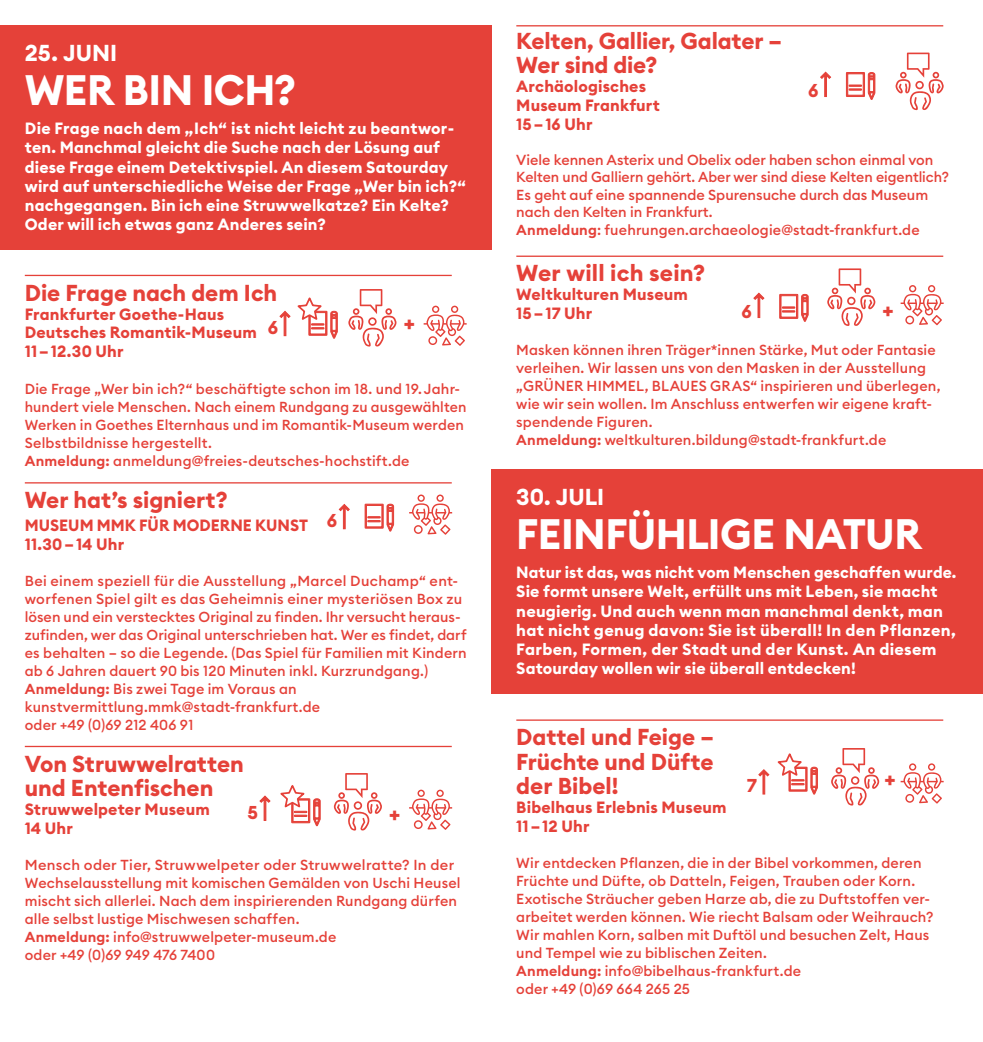
<style>
.page{position:relative;width:983px;height:1042px;background:#fff}
.page>*{position:absolute;margin:0;border:0;box-sizing:border-box;transform-origin:0 0}
.t1{font:700 42px "Euclid Circular B";letter-spacing:-.015em;color:#fff}
.t2{font:700 22.75px/24.5px "Euclid Circular B";color:#e54139}
.t3{font:700 22.75px "Euclid Circular B";letter-spacing:.005em;color:#fff}
.t4{font:700 18.38px "Euclid Circular B";color:#e54139}
.t5{font:700 16.1px/19.2px "Euclid Circular B";letter-spacing:.01em;color:#fff}
.t6{font:700 16.1px/18.9px "Euclid Circular B";letter-spacing:.01em;color:#e54139}
.t7{font:500 14.35px/18px "Euclid Circular B";letter-spacing:.01em;color:#e54139}
.s1{font-weight:600}
</style>
<div class="page">
<hr style="left:516px;top:25px;width:427px;height:1px;background:#e54139">
<svg style="left:820px;top:72px;width:11px;height:25px"></svg>
<svg style="left:845px;top:72px;width:30px;height:28px"></svg>
<svg style="left:895px;top:53px;width:48px;height:58px"></svg>
<hr style="left:516px;top:256px;width:427px;height:1px;background:#e54139">
<svg style="left:753px;top:293px;width:11px;height:25px"></svg>
<svg style="left:779px;top:294px;width:29px;height:28px"></svg>
<svg style="left:827px;top:268px;width:48px;height:58px"></svg>
<svg style="left:900px;top:285px;width:43px;height:40px"></svg>
<hr style="left:25px;top:275px;width:426px;height:1px;background:#e54139">
<svg style="left:279px;top:297px;width:58px;height:42px"></svg>
<svg style="left:348px;top:289px;width:48px;height:58px"></svg>
<svg style="left:423px;top:306px;width:43px;height:40px"></svg>
<hr style="left:25px;top:482px;width:426px;height:1px;background:#e54139">
<svg style="left:338px;top:504px;width:12px;height:25px"></svg>
<svg style="left:364px;top:504px;width:30px;height:27px"></svg>
<svg style="left:409px;top:494px;width:43px;height:41px"></svg>
<hr style="left:25px;top:746px;width:426px;height:1px;background:#e54139">
<svg style="left:259px;top:795px;width:11px;height:26px"></svg>
<svg style="left:280px;top:785px;width:40px;height:41px"></svg>
<svg style="left:333px;top:773px;width:49px;height:58px"></svg>
<svg style="left:409px;top:789px;width:43px;height:41px"></svg>
<div style="left:491px;top:469px;width:491px;height:225px;background:#e54139"></div>
<div style="left:0;top:25px;width:491px;height:225px;background:#e54139"></div>
<hr style="left:516px;top:719px;width:427px;height:2px;background:#e54139">
<svg style="left:758px;top:753px;width:59px;height:41px"></svg>
<svg style="left:831px;top:748px;width:48px;height:58px"></svg>
<svg style="left:900px;top:763px;width:43px;height:40px"></svg>
<h2 class="t3" style="left:25px;top:38px;width:94px">25. JUNI</h2>
<h1 class="t1" style="left:25px;top:63px;width:272px">WER BIN ICH?</h1>
<p class="t5" style="left:25px;top:119px;width:442px">Die Frage nach dem „Ich“ ist nicht leicht zu beantwor&shy;ten. Manchmal gleicht die Suche nach der Lösung auf diese Frage einem Detektivspiel. An diesem Satourday wird auf unterschiedliche Weise der Frage „Wer bin ich?“ nachgegangen. Bin ich eine Struwwelkatze? Ein Kelte?<br>Oder will ich etwas ganz Anderes sein?</p>
<h2 class="t2" style="left:25px;top:280px;width:254px">Die Frage nach dem Ich</h2>
<p class="t6" style="left:25px;top:304px;width:255px">Frankfurter Goethe-Haus<br>Deutsches Romantik-Museum <sup>6</sup></p>
<h2 class="t2" style="left:403px;top:311px;width:13px">+</h2>
<p class="t6" style="left:25px;top:342px;width:100px">11 – 12.30 Uhr</p>
<p class="t7" style="left:25px;top:380px;width:443px">Die Frage „Wer bin ich?“ beschäftigte schon im 18. und 19. Jahr&shy;hundert viele Menschen. Nach einem Rundgang zu ausgewählten Werken in Goethes Elternhaus und im Romantik-Museum werden Selbstbildnisse hergestellt.<br><span class="s1">Anmeldung:</span> anmeldung@freies-deutsches-hochstift.de</p>
<h2 class="t2" style="left:25px;top:488px;width:204px">Wer hat’s signiert?</h2>
<p class="t6" style="left:25px;top:516px;width:314px">MUSEUM MMK FÜR MODERNE KUNST <sup>6<br></sup>11.30 – 14 Uhr</p>
<p class="t7" style="left:25px;top:571px;width:443px">Bei einem speziell für die Ausstellung „Marcel Duchamp“ ent&shy;worfenen Spiel gilt es das Geheimnis einer mysteriösen Box zu lösen und ein verstecktes Original zu finden. Ihr versucht heraus&shy;zufinden, wer das Original unterschrieben hat. Wer es findet, darf es behalten – so die Legende. (Das Spiel für Familien mit Kindern ab 6 Jahren dauert 90 bis 120 Minuten inkl. Kurzrundgang.)<br><span class="s1">Anmeldung:</span> Bis zwei Tage im Voraus an kunstvermittlung.mmk@stadt-frankfurt.de<br>oder +49 (0)69 212 406 91</p>
<h2 class="t2" style="left:25px;top:751px;width:220px">Von Struwwelratten und Entenfischen</h2>
<p class="t4" style="left:247px;top:800px;width:12px">5</p>
<h2 class="t2" style="left:389px;top:802px;width:13px">+</h2>
<p class="t6" style="left:25px;top:800px;width:186px">Struwwelpeter Museum<br>14 Uhr</p>
<p class="t7" style="left:25px;top:856px;width:437px">Mensch oder Tier, Struwwelpeter oder Struwwelratte? In der Wechselausstellung mit komischen Gemälden von Uschi Heusel mischt sich allerlei. Nach dem inspirierenden Rundgang dürfen alle selbst lustige Mischwesen schaffen.<br><span class="s1">Anmeldung:</span> info@struwwelpeter-museum.de<br>oder +49 (0)69 949 476 7400</p>
<h2 class="t2" style="left:516px;top:29px;width:267px">Kelten, Gallier, Galater –<br>Wer sind die?</h2>
<p class="t6" style="left:516px;top:77px;width:145px">Archäologisches<br>Museum Frankfurt<br>15 – 16 Uhr</p>
<p class="t7" style="left:516px;top:151px;width:434px;line-height:17.3px">Viele kennen Asterix und Obelix oder haben schon einmal von Kelten und Galliern gehört. Aber wer sind diese Kelten eigentlich?<br>Es geht auf eine spannende Spurensuche durch das Museum nach den Kelten in Frankfurt.<br><span class="s1">Anmeldung</span>: fuehrungen.archaeologie@stadt-frankfurt.de</p>
<h2 class="t2" style="left:516px;top:261px;width:190px">Wer will ich sein?</h2>
<p class="t6" style="left:516px;top:285px;width:173px">Weltkulturen Museum<br>15 – 17 Uhr</p>
<p class="t4" style="left:808px;top:78px;width:12px">6</p>
<p class="t4" style="left:741px;top:299px;width:12px">6</p>
<h2 class="t2" style="left:882px;top:298px;width:13px">+</h2>
<p class="t7" style="left:516px;top:341px;width:425px">Masken können ihren Träger*innen Stärke, Mut oder Fantasie verleihen. Wir lassen uns von den Masken in der Ausstellung „GRÜNER HIMMEL, BLAUES GRAS“ inspirieren und überlegen, wie wir sein wollen. Im Anschluss entwerfen wir eigene kraft&shy;spendende Figuren.<br><span class="s1">Anmeldung:</span> weltkulturen.bildung@stadt-frankfurt.de</p>
<h2 class="t3" style="left:516px;top:482px;width:89px">30. JULI</h2>
<h1 class="t1" style="left:516px;top:507px;width:407px">FEINFÜHLIGE NATUR</h1>
<p class="t5" style="left:516px;top:563px;width:441px">Natur ist das, was nicht vom Menschen geschaffen wurde.<br>Sie formt unsere Welt, erfüllt uns mit Leben, sie macht neugierig. Und auch wenn man manchmal denkt, man hat nicht genug davon: Sie ist überall! In den Pflanzen, Farben, Formen, der Stadt und der Kunst. An diesem Satourday wollen wir sie überall entdecken!</p>
<h2 class="t2" style="left:516px;top:725px;width:199px;text-align:justify">Dattel und Feige – Früchte und Düfte der Bibel!</h2>
<p class="t4" style="left:746px;top:774px;width:12px">7</p>
<h2 class="t2" style="left:884px;top:767px;width:13px">+</h2>
<p class="t6" style="left:516px;top:798px;width:212px">Bibelhaus Erlebnis Museum<br>11 – 12 Uhr</p>
<p class="t7" style="left:516px;top:854px;width:418px">Wir entdecken Pflanzen, die in der Bibel vorkommen, deren Früchte und Düfte, ob Datteln, Feigen, Trauben oder Korn.<br>Exotische Sträucher geben Harze ab, die zu Duftstoffen ver&shy;arbeitet werden können. Wie riecht Balsam oder Weihrauch?<br>Wir mahlen Korn, salben mit Duftöl und besuchen Zelt, Haus und Tempel wie zu biblischen Zeiten.<br><span class="s1">Anmeldung:</span> info@bibelhaus-frankfurt.de<br>oder +49 (0)69 664 265 25</p>
</div>
